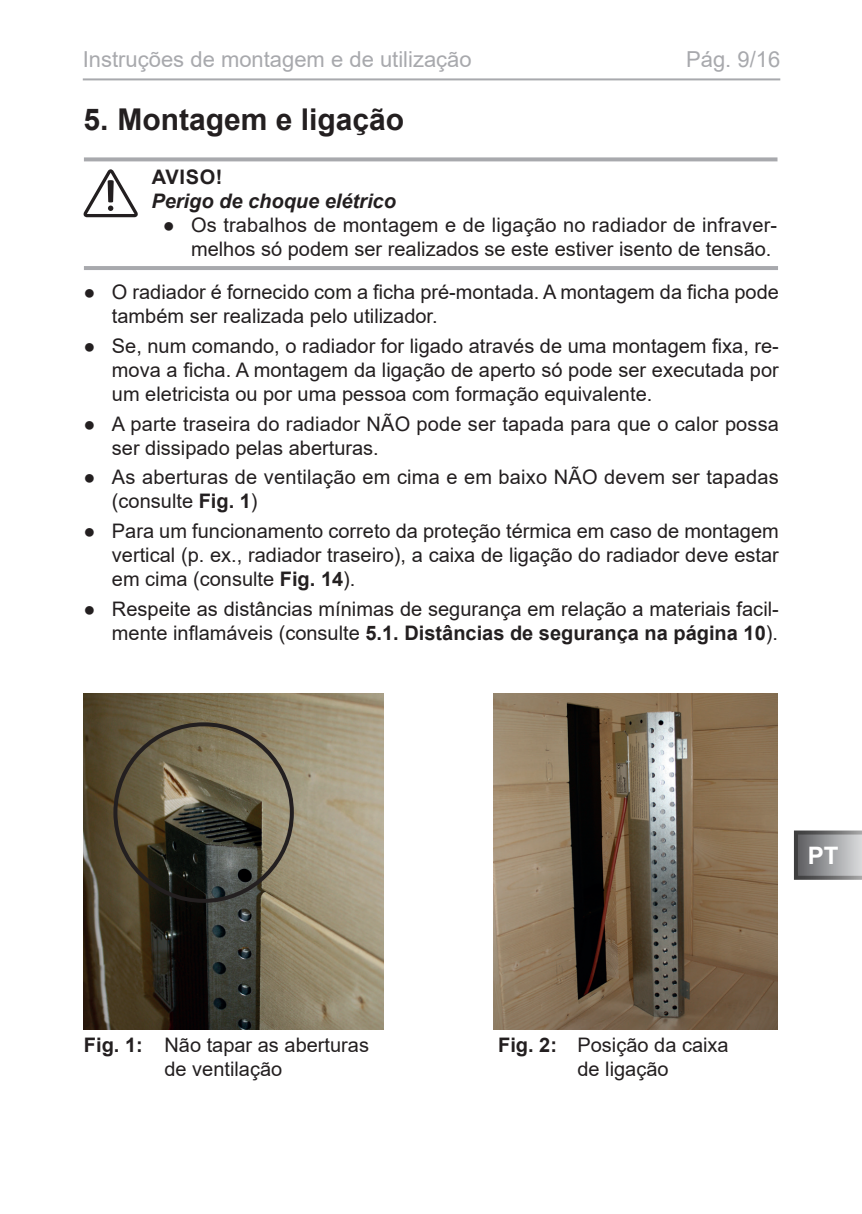
<style>
.page{position:relative;width:862px;height:1214px;background:#fff}
.page>*{position:absolute;margin:0;border:0;box-sizing:border-box;transform-origin:0 0}
.t1{font:700 30px "Arial";color:#231f20}
.t2{font:700 24px "Arial";color:#fff}
.t3{font:22px "Arial";color:#a8a9ad}
.t4{font:20px/24px "Arial";color:#231f20}
.t5{font:italic 700 20px "Arial";color:#231f20}
.t6{font:700 20px "Arial";letter-spacing:.015em;color:#231f20}
.s1{font-weight:700}
</style>
<div class="page">
<svg style="left:794px;top:830px;width:68px;height:49px;background:#929395"></svg>
<hr style="left:83px;top:78px;width:697px;height:2px;background:#a8a9ad">
<svg style="left:83px;top:169px;width:55px;height:48px"></svg>
<svg style="left:84px;top:157px;width:693px;height:4px;background:#b1b2b5"></svg>
<hr style="left:84px;top:266px;width:694px;height:4px;background:#a8a9ad">
<img style="left:84px;top:693px;width:300px;height:336px">
<img style="left:493px;top:693px;width:284px;height:336px">
<div style="left:113px;top:722px;width:181px;height:180px;border:4px solid #231f20;border-radius:50%"></div>
<p class="t3" style="left:83px;top:44px;width:390px">Instruções de montagem e de utilização</p>
<p class="t3" style="left:686px;top:44px;width:96px">Pág. 9/16</p>
<h1 class="t1" style="left:83px;top:98px;width:322px">5. Montagem e ligação</h1>
<p class="t6" style="left:152px;top:163px;width:72px">AVISO!</p>
<p class="t5" style="left:151px;top:187px;width:246px">Perigo de choque elétrico</p>
<p class="t4" style="left:163px;top:213px;width:616px;text-align:right">● Os trabalhos de montagem e de ligação no radiador de infraver&shy;melhos só podem ser realizados se este estiver isento de tensão.</p>
<p class="t4" style="left:112px;top:280px;width:668px;text-indent:-28px">● O radiador é fornecido com a ficha pré-montada. A montagem da ficha pode também ser realizada pelo utilizador.</p>
<p class="t4" style="left:112px;top:334px;width:668px;text-align:justify;text-indent:-28px">● Se, num comando, o radiador for ligado através de uma montagem fixa, re&shy;mova a ficha. A montagem da ligação de aperto só pode ser executada por um eletricista ou por uma pessoa com formação equivalente.</p>
<p class="t4" style="left:112px;top:411px;width:668px;text-indent:-28px">● A parte traseira do radiador NÃO pode ser tapada para que o calor possa ser dissipado pelas aberturas.</p>
<p class="t4" style="left:112px;top:465px;width:668px;text-indent:-28px">● As aberturas de ventilação em cima e em baixo NÃO devem ser tapadas (consulte <span class="s1">Fig. 1</span>)</p>
<p class="t4" style="left:112px;top:519px;width:668px;text-align:justify;text-indent:-28px">● Para um funcionamento correto da proteção térmica em caso de montagem vertical (p. ex., radiador traseiro), a caixa de ligação do radiador deve estar em cima (consulte <span class="s1">Fig. 14</span>).</p>
<p class="t4" style="left:84px;top:596px;width:697px;text-align:right">● Respeite as distâncias mínimas de segurança em relação a materiais facil&shy;mente inflamáveis (consulte <span class="s1">5.1. Distâncias de segurança na página 10</span>).</p>
<p class="t6" style="left:84px;top:1030px;width:60px">Fig. 1:</p>
<p class="t4" style="left:577px;top:1032px;width:153px;text-indent:-79px"><span class="s1">Fig. 2:</span> Posição da caixa de ligação</p>
<p class="t4" style="left:164px;top:1032px;width:206px">Não tapar as aberturas de ventilação</p>
<p class="t2" style="left:808px;top:838px;width:32px">PT</p>
</div>
